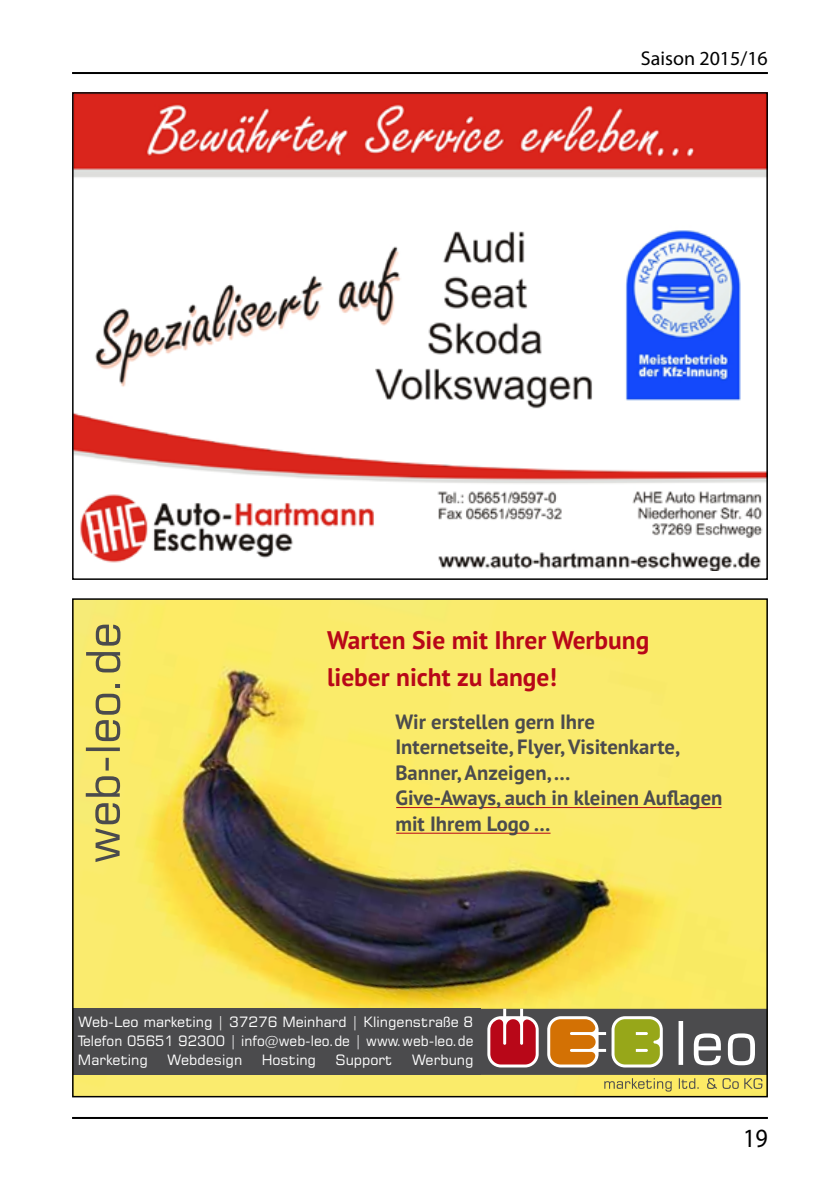
<style>
.page{position:relative;width:840px;height:1191px;background:#fff}
.page>*{position:absolute;margin:0;border:0;box-sizing:border-box;transform-origin:0 0}
.t1{font:26.4px "Myriad Pro";color:#000;scale:.91 1}
.t2{font:700 25.4px/36.6px "PT Sans";color:#b80718}
.t3{font:700 20.6px/25.4px "PT Sans";color:#4b4b4d}
.t4{font:20px "Myriad Pro";color:#000}
.t5{font:14.2px/18.8px "Square 721 BT";color:#fff;text-align:justify}
</style>
<div class="page">
<hr style="left:72px;top:72px;width:695px;height:2px;background:#000">
<hr style="left:72px;top:1117px;width:695px;height:2px;background:#000">
<img style="left:75px;top:95px;width:689px;height:475px">
<div style="left:72px;top:92px;width:695px;height:488px;border:2px solid #000"></div>
<img style="left:75px;top:601px;width:689px;height:493px">
<div style="left:73px;top:1008px;width:407px;height:67px;background:#4b4b4d"></div>
<div style="left:480px;top:1008px;width:286px;height:67px;background:#4b4b4d"></div>
<svg style="left:611px;top:1016px;width:51px;height:51px"></svg>
<svg style="left:678px;top:1021px;width:4px;height:43px"></svg>
<svg style="left:693px;top:1033px;width:27px;height:32px"></svg>
<svg style="left:727px;top:1033px;width:27px;height:32px"></svg>
<svg style="left:604px;top:1078px;width:67px;height:13px"></svg>
<svg style="left:487px;top:1008px;width:51px;height:59px;background:#b74f57"></svg>
<svg style="left:547px;top:1016px;width:58px;height:51px;background:#c88d4c"></svg>
<svg style="left:678px;top:1078px;width:20px;height:11px"></svg>
<svg style="left:706px;top:1078px;width:10px;height:11px"></svg>
<svg style="left:722px;top:1078px;width:40px;height:11px"></svg>
<svg style="left:614px;top:1019px;width:45px;height:45px;background:#a0ae2e"></svg>
<svg style="left:95px;top:803px;width:25px;height:59px"></svg>
<svg style="left:86px;top:776px;width:34px;height:20px"></svg>
<svg style="left:105px;top:758px;width:4px;height:12px"></svg>
<svg style="left:86px;top:747px;width:34px;height:4px"></svg>
<svg style="left:95px;top:720px;width:25px;height:21px"></svg>
<svg style="left:96px;top:684px;width:24px;height:30px"></svg>
<svg style="left:86px;top:652px;width:34px;height:20px"></svg>
<svg style="left:96px;top:624px;width:24px;height:21px"></svg>
<hr style="left:396px;top:807px;width:325px;height:1px;background:#b80718">
<hr style="left:396px;top:832px;width:154px;height:1px;background:#b80718">
<div style="left:72px;top:598px;width:695px;height:499px;border:2px solid #000"></div>
<h3 class="t4" style="left:640px;top:46px;width:128px">Saison 2015/16</h3>
<h2 class="t2" style="left:327px;top:621px;width:324px">Warten Sie mit Ihrer Werbung lieber nicht zu lange!</h2>
<h3 class="t3" style="left:395px;top:708px;width:328px">Wir erstellen gern Ihre<br>Internetseite, Flyer, Visitenkarte,<br>Banner, Anzeigen, …<br>Give-Aways, auch in kleinen Auflagen mit Ihrem Logo …</h3>
<p class="t5" style="left:78px;top:1012px;width:397px">Web-Leo marketing | 37276 Meinhard | Klingenstraße 8<br>Telefon 05651 92300 | info@web-leo.de | www.web-leo.de Marketing</p>
<p class="t5" style="left:167px;top:1050px;width:76px">Webdesign</p>
<p class="t5" style="left:261px;top:1050px;width:56px">Hosting</p>
<p class="t5" style="left:335px;top:1050px;width:58px">Support</p>
<p class="t5" style="left:411px;top:1050px;width:63px">Werbung</p>
<h1 class="t1" style="left:742px;top:1121px;width:29px">19</h1>
</div>
